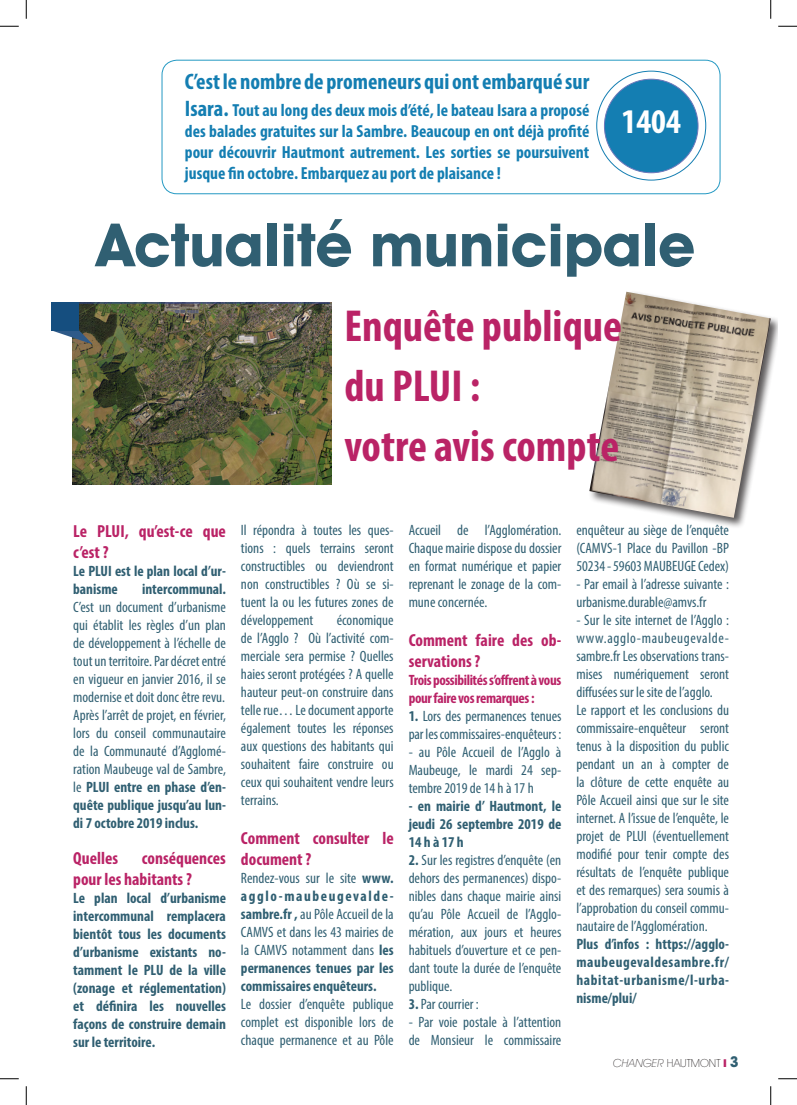
<style>
.page{position:relative;width:797px;height:1105px;background:#fff}
.page>*{position:absolute;margin:0;border:0;box-sizing:border-box;transform-origin:0 0}
.t1{font:700 60px "Avant Garde IT Cby BT";color:#305f72}
.t2{font:700 condensed 45px "Myriad Pro";color:#ba2366}
.t3{font:700 condensed 34.75px "Myriad Pro";color:#fff}
.t4{font:700 condensed 22.5px "Myriad Pro";color:#147eb2}
.t5{font:700 condensed 17.5px/21px "Myriad Pro";color:#147eb2;text-align:justify}
.t6{font:700 condensed 17.5px/21px "Myriad Pro";color:#ba2366}
.t7{font:condensed 15px/18px "Myriad Pro";color:#305f72;text-align:justify}
.t8{font:700 condensed 15px/18px "Myriad Pro";color:#305f72;text-align:justify}
.t9{font:700 condensed 15px/18px "Myriad Pro";letter-spacing:-.025em;color:#ba2366}
.t10{font:200 11.25px "Avant Garde IT Cby BT";color:#231f20}
.s1{font-size:22.5px}
.s2{font-weight:700}
.s3{font-weight:400}
.s4{font-style:italic}
.s5{font-weight:700;font-size:15px;color:#305f72}
</style>
<div class="page">
<img style="left:72px;top:303px;width:259px;height:182px">
<div style="left:604px;top:79px;width:94px;height:94px;background:#147eb2;border-radius:50%"></div>
<hr style="left:77px;top:303px;width:253px;height:1px;background:#253f8e">
<div style="left:162px;top:60px;width:558px;height:134px;border:1px solid #2499c3;border-radius:15px"></div>
<div style="left:588px;top:290px;width:189px;height:239px;background:#231f20;opacity:.75"></div>
<img style="left:589px;top:292px;width:181px;height:226px">
<svg style="left:52px;top:313px;width:41px;height:31px"></svg>
<div style="left:52px;top:302px;width:27px;height:28px;background:#154e7f"></div>
<svg style="left:0;top:25px;width:19px;height:2px"></svg>
<svg style="left:778px;top:25px;width:19px;height:2px"></svg>
<svg style="left:0;top:1078px;width:19px;height:1px"></svg>
<svg style="left:778px;top:1078px;width:19px;height:1px"></svg>
<svg style="left:25px;top:0;width:2px;height:19px"></svg>
<svg style="left:25px;top:1086px;width:2px;height:19px"></svg>
<svg style="left:770px;top:0;width:1px;height:19px"></svg>
<svg style="left:770px;top:1086px;width:1px;height:19px"></svg>
<p class="t4" style="left:185px;top:67px;width:406px">C’est le nombre de promeneurs qui ont embarqué sur</p>
<p class="t5" style="left:185px;top:99px;width:406px"><span class="s1">Isara.</span> Tout au long des deux mois d’été, le bateau Isara a proposé des balades gratuites sur la Sambre. Beaucoup en ont déjà profité pour découvrir Hautmont autrement. Les sorties se poursuivent jusque fin octobre. Embarquez au port de plaisance !</p>
<p class="t3" style="left:621px;top:100px;width:61px">1404</p>
<p class="t1" style="left:97px;top:208px;width:599px">Actualité municipale</p>
<p class="t2" style="left:344px;top:298px;width:279px">Enquête publique</p>
<p class="t2" style="left:344px;top:358px;width:137px">du PLUI :</p>
<p class="t2" style="left:344px;top:418px;width:276px">votre avis compte</p>
<p class="t6" style="left:73px;top:520px;width:154px">Le PLUI, qu’est-ce que c’est ?</p>
<p class="t8" style="left:73px;top:562px;width:154px">Le PLUI est le plan local d’ur&shy;banisme</p>
<p class="t7" style="left:73px;top:580px;width:154px;text-indent:69px"><span class="s2">intercommunal.<br></span>C’est un document d’urbanisme qui établit les règles d’un plan de développement à l’échelle de tout un territoire. Par décret entré en vigueur en janvier 2016, il se modernise et doit donc être revu.</p>
<p class="t7" style="left:73px;top:706px;width:154px">Après l’arrêt de projet, en février, lors du conseil communautaire de la Communauté d’Agglomé&shy;ration Maubeuge val de Sambre, le <span class="s2">PLUI entre en phase d’en&shy;quête publique jusqu’au lun&shy;di 7 octobre 2019 inclus.</span></p>
<p class="t6" style="left:73px;top:847px;width:46px">Quelles</p>
<p class="t6" style="left:73px;top:847px;width:154px;text-indent:69px">conséquences pour les habitants ?</p>
<p class="t8" style="left:73px;top:889px;width:154px">Le plan local d’urbanisme intercommunal remplacera bientôt tous les documents d’urbanisme existants no&shy;tamment le PLU de la ville (zonage et réglementation) et définira les nouvelles façons de construire demain sur le territoire.</p>
<p class="t7" style="left:241px;top:521px;width:154px">Il répondra à toutes les ques&shy;tions : quels terrains seront constructibles ou deviendront non constructibles ? Où se si&shy;tuent la ou les futures zones de développement</p>
<p class="t7" style="left:241px;top:611px;width:154px;text-indent:96px">économique de l’Agglo ? Où l’activité com&shy;merciale sera permise ? Quelles haies seront protégées ? A quelle hauteur peut-on construire dans telle rue… Le document apporte également toutes les réponses aux questions des habitants qui souhaitent faire construire ou ceux qui souhaitent vendre leurs terrains.</p>
<p class="t6" style="left:241px;top:827px;width:154px">Comment consulter le document ?</p>
<p class="t8" style="left:241px;top:869px;width:154px"><span class="s3">Rendez-vous sur le site</span> www. agglo-maubeugevalde&shy;sambre.fr , <span class="s3">au Pôle Accueil de la CAMVS et dans les 43 mairies de la CAMVS notamment dans</span> les permanences tenues par les commissaires enquêteurs.</p>
<p class="t7" style="left:241px;top:995px;width:154px">Le dossier d’enquête publique complet est disponible lors de chaque permanence et au Pôle</p>
<p class="t7" style="left:408px;top:521px;width:154px">Accueil de l’Agglomération.<br>Chaque mairie dispose du dossier en format numérique et papier reprenant le zonage de la com&shy;mune concernée.</p>
<p class="t6" style="left:408px;top:629px;width:154px">Comment faire des ob&shy;servations ?</p>
<p class="t9" style="left:408px;top:671px;width:154px">Trois possibilités s’offrent à vous pour faire vos remarques :</p>
<p class="t7" style="left:408px;top:707px;width:154px"><span class="s2">1.</span> Lors des permanences tenues par les commissaires-enquêteurs :</p>
<p class="t7" style="left:408px;top:743px;width:154px">- au Pôle Accueil de l’Agglo à Maubeuge, le mardi 24 sep&shy;tembre 2019 de 14 h à 17 h</p>
<p class="t8" style="left:408px;top:797px;width:154px">- en mairie d’ Hautmont, le jeudi 26 septembre 2019 de 14 h à 17 h</p>
<p class="t7" style="left:408px;top:851px;width:154px"><span class="s2">2.</span> Sur les registres d’enquête (en dehors des permanences) dispo&shy;nibles dans chaque mairie ainsi qu’au Pôle Accueil de l’Agglo&shy;mération, aux jours et heures habituels d’ouverture et ce pen&shy;dant toute la durée de l’enquête publique.</p>
<p class="t7" style="left:408px;top:995px;width:72px"><span class="s2">3.</span> Par courrier :</p>
<p class="t7" style="left:408px;top:1013px;width:154px">- Par voie postale à l’attention de Monsieur le commissaire</p>
<p class="t7" style="left:576px;top:521px;width:154px">enquêteur au siège de l’enquête (CAMVS-1 Place du Pavillon -BP 50234 - 59603 MAUBEUGE Cedex)</p>
<p class="t7" style="left:576px;top:575px;width:154px">- Par email à l’adresse suivante : urbanisme.durable@amvs.fr</p>
<p class="t7" style="left:576px;top:611px;width:154px">- Sur le site internet de l’Agglo : www.agglo-maubeugevalde&shy;sambre.fr Les observations trans&shy;mises numériquement seront diffusées sur le site de l’agglo.</p>
<p class="t7" style="left:576px;top:701px;width:154px">Le rapport et les conclusions du commissaire-enquêteur seront tenus à la disposition du public pendant un an à compter de la clôture de cette enquête au Pôle Accueil ainsi que sur le site internet. A l’issue de l’enquête, le projet de PLUI (éventuellement modifié pour tenir compte des résultats de l’enquête publique et des remarques) sera soumis à l’approbation du conseil commu&shy;nautaire de l’Agglomération.</p>
<p class="t8" style="left:576px;top:935px;width:154px">Plus d’infos : https://agglo&shy;maubeugevaldesambre.fr/ habitat-urbanisme/l-urba&shy;nisme/plui/</p>
<p class="t10" style="left:613px;top:1056px;width:127px"><span class="s4">CHANGER</span> HAUTMONT <span class="s5">3</span></p>
</div>
